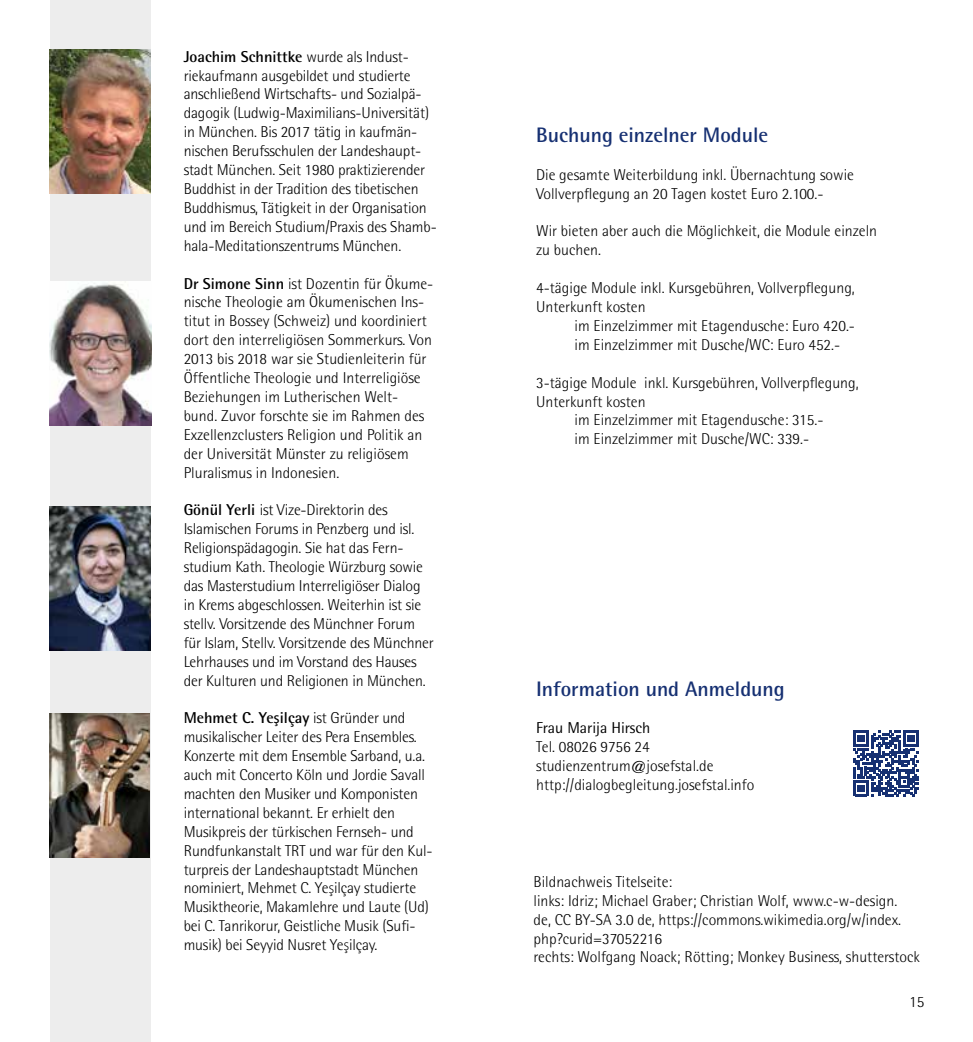
<style>
.page{position:relative;width:973px;height:1042px;background:#fff}
.page>*{position:absolute;margin:0;border:0;box-sizing:border-box;transform-origin:0 0}
.t1{font:700 21px "Rotis Semi Sans";color:#163072}
.t2{font:300 15.75px/18.9px "Rotis Semi Sans";letter-spacing:-.01em;color:#000}
.t3{font:15.75px "Rotis Semi Sans";color:#000}
.s1{font-weight:700}
.s2{font-family:"Myriad Pro";font-weight:400}
.s3{font-family:"Myriad Pro"}
</style>
<div class="page">
<div style="left:50px;top:0;width:100px;height:1042px;background:#ededed"></div>
<svg style="left:853px;top:730px;width:65px;height:66px"></svg>
<img style="left:50px;top:281px;width:101px;height:144px">
<img style="left:50px;top:713px;width:100px;height:144px">
<img style="left:50px;top:49px;width:100px;height:144px">
<img style="left:50px;top:507px;width:100px;height:143px">
<p class="t2" style="left:184px;top:47px;width:254px"><span class="s1">Joachim Schnittke</span> wurde als Indust&shy;riekaufmann ausgebildet und studierte anschließend Wirtschafts- und Sozialpä&shy;dagogik (Ludwig-Maximilians-Universität) in München. Bis 2017 tätig in kaufmän&shy;nischen Berufsschulen der Landeshaupt&shy;stadt München. Seit 1980 praktizierender Buddhist in der Tradition des tibetischen Buddhismus, Tätigkeit in der Organisation und im Bereich Studium/Praxis des Shamb&shy;hala-Meditationszentrums München.</p>
<p class="t2" style="left:184px;top:274px;width:251px"><span class="s1">Dr Simone Sinn</span> ist Dozentin für Ökume&shy;nische Theologie am Ökumenischen Ins&shy;titut in Bossey (Schweiz) und koordiniert dort den interreligiösen Sommerkurs. Von 2013 bis 2018 war sie Studienleiterin für Öffentliche Theologie und Interreligiöse Beziehungen im Lutherischen Welt&shy;bund. Zuvor forschte sie im Rahmen des Exzellenzclusters Religion und Politik an der Universität Münster zu religiösem Pluralismus in Indonesien.</p>
<p class="t2" style="left:184px;top:500px;width:251px"><span class="s1">Gönül Yerli</span> ist Vize-Direktorin des Islamischen Forums in Penzberg und isl.<br>Religionspädagogin. Sie hat das Fern&shy;studium Kath. Theologie Würzburg sowie das Masterstudium Interreligiöser Dialog in Krems abgeschlossen. Weiterhin ist sie stellv. Vorsitzende des Münchner Forum für Islam, Stellv. Vorsitzende des Münchner Lehrhauses und im Vorstand des Hauses der Kulturen und Religionen in München.</p>
<p class="t2" style="left:184px;top:708px;width:250px"><span class="s1">Mehmet C. Ye</span><span class="s2">ş</span><span class="s1">ilçay</span> ist Gründer und musikalischer Leiter des Pera Ensembles.<br>Konzerte mit dem Ensemble Sarband, u.a. auch mit Concerto Köln und Jordie Savall machten den Musiker und Komponisten international bekannt. Er erhielt den Musikpreis der türkischen Fernseh- und Rundfunkanstalt TRT und war für den Kul&shy;turpreis der Landeshauptstadt München nominiert, Mehmet C. Ye<span class="s3">ş</span>ilçay studierte Musiktheorie, Makamlehre und Laute (Ud) bei C. Tanrikorur, Geistliche Musik (Sufi&shy;musik) bei Seyyid Nusret Ye<span class="s3">ş</span>ilçay.</p>
<h1 class="t1" style="left:536px;top:122px;width:234px">Buchung einzelner Module</h1>
<p class="t2" style="left:536px;top:165px;width:319px">Die gesamte Weiterbildung inkl. Übernachtung sowie<br>Vollverpflegung an 20 Tagen kostet Euro 2.100.-</p>
<p class="t2" style="left:536px;top:222px;width:342px">Wir bieten aber auch die Möglichkeit, die Module einzeln zu buchen.</p>
<p class="t2" style="left:536px;top:278px;width:320px">4-tägige Module inkl. Kursgebühren, Vollverpflegung,<br>Unterkunft kosten</p>
<p class="t2" style="left:574px;top:316px;width:282px">im Einzelzimmer mit Etagendusche: Euro 420.- im Einzelzimmer mit Dusche/WC: Euro 452.-</p>
<p class="t2" style="left:536px;top:373px;width:324px">3-tägige Module inkl. Kursgebühren, Vollverpflegung,</p>
<p class="t2" style="left:536px;top:392px;width:111px">Unterkunft kosten</p>
<p class="t2" style="left:574px;top:411px;width:250px">im Einzelzimmer mit Etagendusche: 315.-</p>
<p class="t2" style="left:574px;top:430px;width:236px">im Einzelzimmer mit Dusche/WC: 339.-</p>
<h1 class="t1" style="left:536px;top:675px;width:250px">Information und Anmeldung</h1>
<p class="t3" style="left:536px;top:719px;width:116px">Frau Marija Hirsch</p>
<p class="t2" style="left:536px;top:737px;width:220px">Tel. 08026 9756 24 studienzentrum@josefstal.de http://dialogbegleitung.josefstal.info</p>
<p class="t2" style="left:533px;top:872px;width:388px">Bildnachweis Titelseite:<br>links: Idriz; Michael Graber; Christian Wolf, www.c-w-design.<br>de, CC BY-SA 3.0 de, https://commons.wikimedia.org/w/index. php?curid=37052216<br>rechts: Wolfgang Noack; Rötting; Monkey Business, shutterstock</p>
<p class="t2" style="left:908px;top:992px;width:17px">15</p>
</div>
